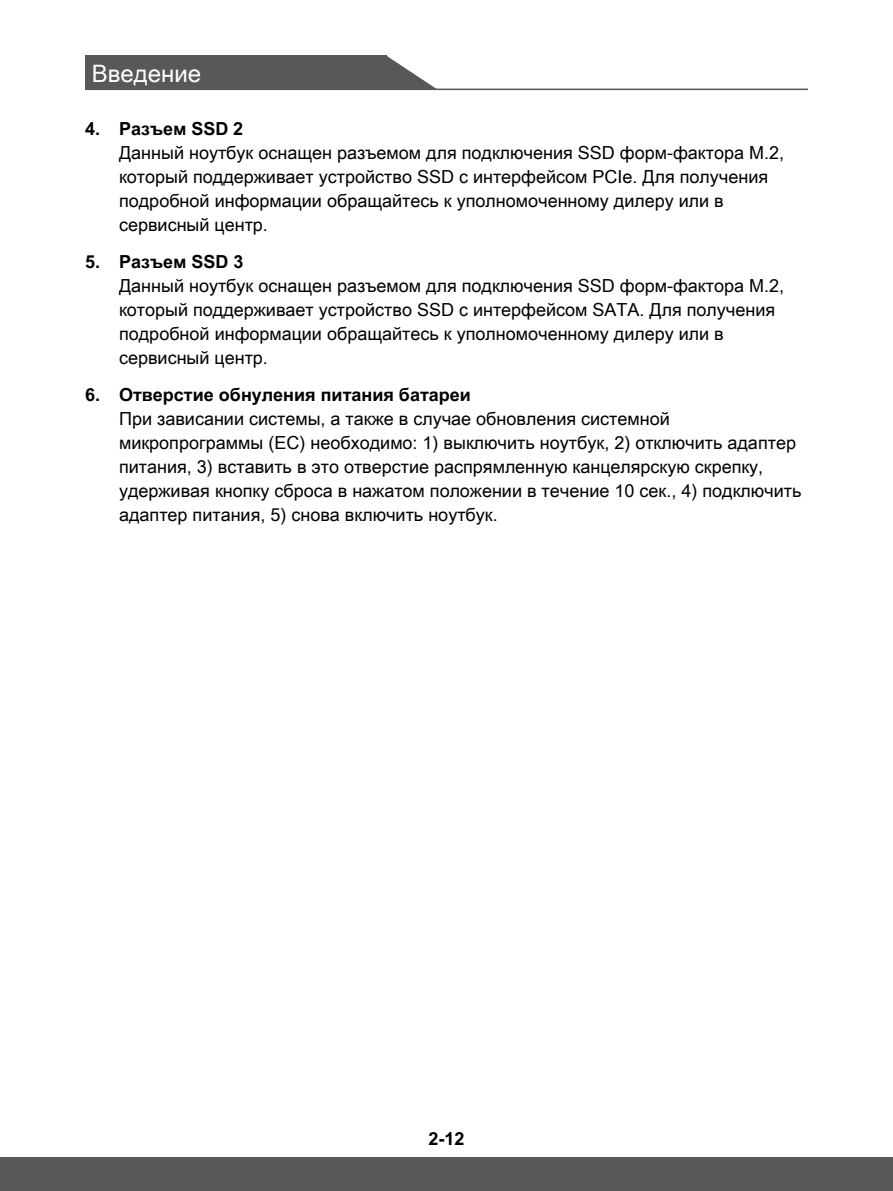
<style>
.page{position:relative;width:893px;height:1191px;background:#fff}
.page>*{position:absolute;margin:0;border:0;box-sizing:border-box;transform-origin:0 0}
.t1{font:24px "Arial Unicode MS";color:#fff}
.t2{font:18px/24px "Arial Unicode MS";color:#000}
.t3{font:700 18px "Arial Unicode MS";color:#000}
</style>
<div class="page">
<div style="left:85px;top:56px;width:301px;height:34px;background:#595757"></div>
<svg style="left:386px;top:56px;width:52px;height:33px"></svg>
<hr style="left:85px;top:89px;width:723px;height:1px;background:#595757">
<div style="left:0;top:1157px;width:893px;height:34px;background:#595757"></div>
<h1 class="t1" style="left:92px;top:56px;width:111px">Введение</h1>
<p class="t3" style="left:85px;top:118px;width:159px">4. Разъем SSD 2</p>
<p class="t2" style="left:119px;top:140px;width:666px">Данный ноутбук оснащен разъемом для подключения SSD форм-фактора M.2, который поддерживает устройство SSD с интерфейсом PCIe. Для получения подробной информации обращайтесь к уполномоченному дилеру или в сервисный центр.</p>
<p class="t3" style="left:85px;top:251px;width:160px">5. Разъем SSD 3</p>
<p class="t2" style="left:119px;top:273px;width:666px">Данный ноутбук оснащен разъемом для подключения SSD форм-фактора M.2, который поддерживает устройство SSD с интерфейсом SATA. Для получения подробной информации обращайтесь к уполномоченному дилеру или в сервисный центр.</p>
<p class="t3" style="left:85px;top:384px;width:387px">6. Отверстие обнуления питания батареи</p>
<p class="t2" style="left:119px;top:406px;width:684px">При зависании системы, а также в случае обновления системной микропрограммы (EC) необходимо: 1) выключить ноутбук, 2) отключить адаптер питания, 3) вставить в это отверстие распрямленную канцелярскую скрепку, удерживая кнопку сброса в нажатом положении в течение 10 сек., 4) подключить адаптер питания, 5) снова включить ноутбук.</p>
<p class="t3" style="left:428px;top:1128px;width:38px">2-12</p>
</div>
